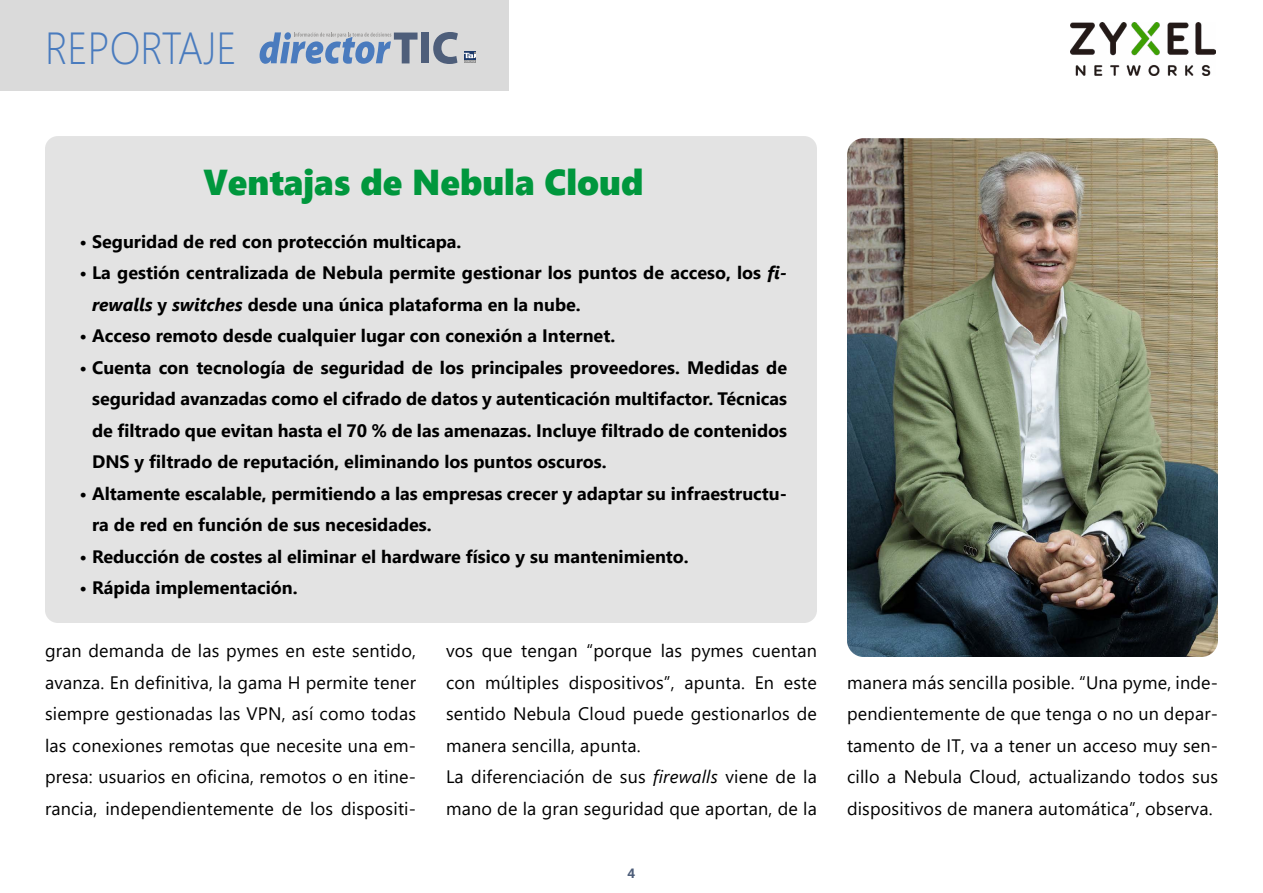
<style>
.page{position:relative;width:1263px;height:893px;background:#fff}
.page>*{position:absolute;margin:0;border:0;box-sizing:border-box;transform-origin:0 0}
.t1{font:300 45px "Segoe";color:#497bbe;scale:.9 1}
.t2{font:36px "Segoe UI Black";color:#00973d}
.t3{font:700 18px/31.5px "Segoe UI";color:#000}
.t4{font:18px/31.5px "Segoe UI";letter-spacing:.01em;color:#000;text-align:justify}
.t5{font:700 13.5px "Segoe";color:#4d5d79}
.s1{font-style:italic}
.s2{font-family:"Segoe";font-style:italic}
</style>
<div class="page">
<div style="left:0;top:0;width:508px;height:90px;background:#dadada"></div>
<div style="left:421px;top:33px;width:8px;height:30px;background:#4e5e7a"></div>
<svg style="left:433px;top:32px;width:25px;height:32px"></svg>
<svg style="left:464px;top:51px;width:12px;height:2px"></svg>
<svg style="left:464px;top:53px;width:12px;height:10px"></svg>
<svg style="left:260px;top:32px;width:157px;height:32px"></svg>
<img style="left:1071px;top:23px;width:144px;height:52px">
<div style="left:45px;top:136px;width:772px;height:487px;background:#e3e3e3;border-radius:13px"></div>
<img style="left:847px;top:138px;width:371px;height:519px">
<h1 class="t1" style="left:45px;top:22px;width:215px">REPORTAJE</h1>
<h2 class="t2" style="left:203px;top:156px;width:442px">Ventajas de Nebula Cloud</h2>
<p class="t3" style="left:80px;top:224px;width:383px">• Seguridad de red con protección multicapa.</p>
<p class="t3" style="left:92px;top:255px;width:696px;text-indent:-13px">• La gestión centralizada de Nebula permite gestionar los puntos de acceso, los <span class="s1">fi&shy;rewalls</span> y <span class="s1">switches</span> desde una única plataforma en la nube.</p>
<p class="t3" style="left:80px;top:318px;width:537px">• Acceso remoto desde cualquier lugar con conexión a Internet.</p>
<p class="t3" style="left:92px;top:350px;width:696px;text-align:justify;text-indent:-13px">• Cuenta con tecnología de seguridad de los principales proveedores. Medidas de seguridad avanzadas como el cifrado de datos y autenticación multifactor. Técnicas de filtrado que evitan hasta el 70 % de las amenazas. Incluye filtrado de contenidos DNS y filtrado de reputación, eliminando los puntos oscuros.</p>
<p class="t3" style="left:92px;top:476px;width:696px;text-indent:-13px">• Altamente escalable, permitiendo a las empresas crecer y adaptar su infraestructu&shy;ra de red en función de sus necesidades.</p>
<p class="t3" style="left:80px;top:539px;width:611px">• Reducción de costes al eliminar el hardware físico y su mantenimiento.</p>
<p class="t3" style="left:80px;top:570px;width:219px">• Rápida implementación.</p>
<p class="t4" style="left:45px;top:633px;width:372px">gran demanda de las pymes en este sentido, avanza. En definitiva, la gama H permite tener siempre gestionadas las VPN, así como todas las conexiones remotas que necesite una em&shy;presa: usuarios en oficina, remotos o en itine&shy;rancia, independientemente de los dispositi-</p>
<p class="t4" style="left:446px;top:633px;width:372px;text-align:left">vos que tengan “porque las pymes cuentan con múltiples dispositivos”, apunta. En este sentido Nebula Cloud puede gestionarlos de manera sencilla, apunta.<br>La diferenciación de sus <span class="s2">firewalls</span> viene de la mano de la gran seguridad que aportan, de la</p>
<p class="t5" style="left:628px;top:864px;width:9px">4</p>
<p class="t4" style="left:847px;top:665px;width:372px">manera más sencilla posible. “Una pyme, inde&shy;pendientemente de que tenga o no un depar&shy;tamento de IT, va a tener un acceso muy sen&shy;cillo a Nebula Cloud, actualizando todos sus dispositivos de manera automática”, observa.</p>
</div>
